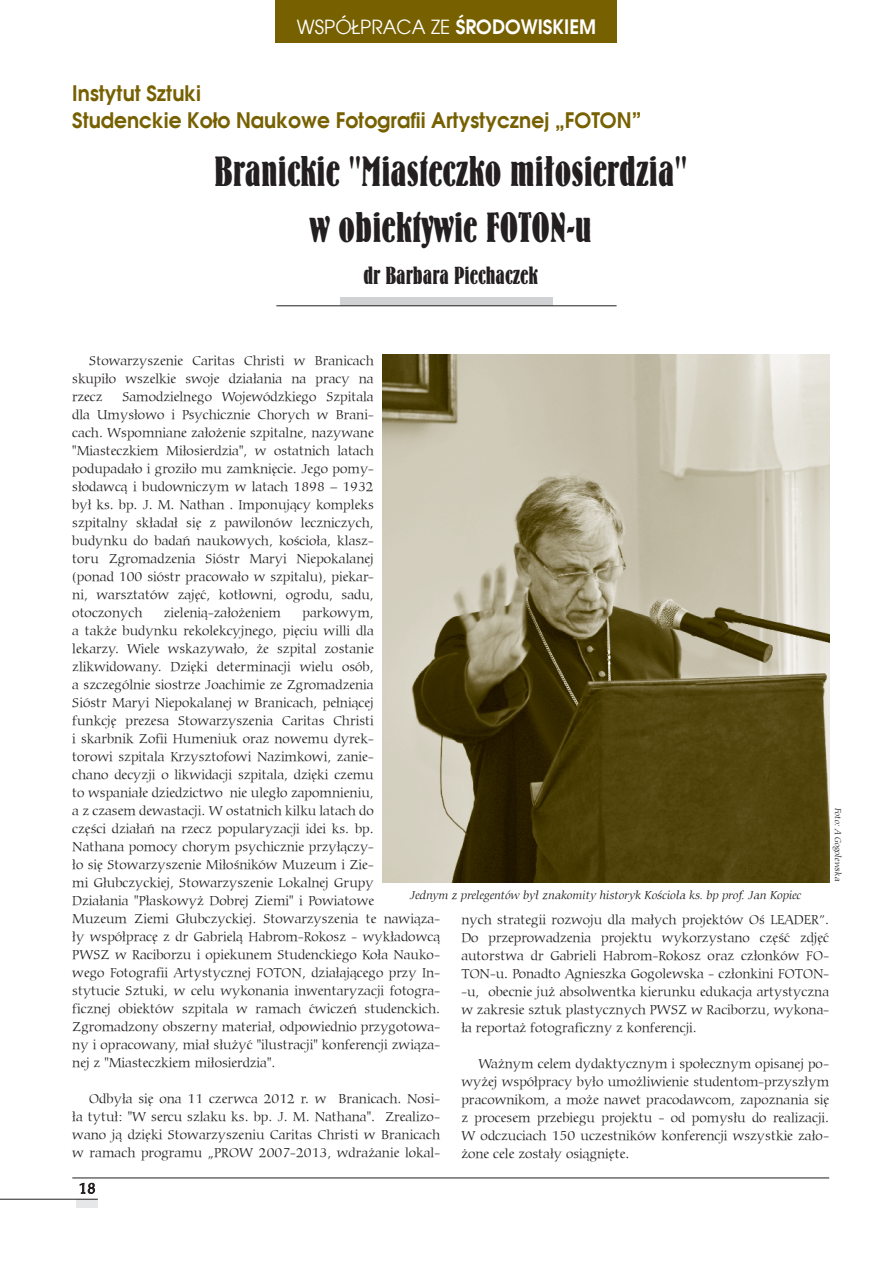
<style>
.page{position:relative;width:893px;height:1263px;background:#fff}
.page>*{position:absolute;margin:0;border:0;box-sizing:border-box;transform-origin:0 0}
.t1{font:36px/55.5px "Bernhard Bd Cn PL";color:#231f20;text-align:center;scale:.9 1}
.t2{font:700 21px/27px "Avalon";color:#766000;scale:.96 1}
.t3{font:21px "Bernhard Bd Cn PL";color:#231f20;scale:.9 1}
.t4{font:19.5px "Avalon";color:#fff;scale:.96 1}
.t5{font:15px "Bitstream Carmina Lt AT";color:#231f20}
.t6{font:13.5px/18px "Bitstream Carmina Lt AT";color:#231f20;text-align:justify}
.t7{font:12px "Bitstream Carmina Lt AT Italic";color:#231f20}
.t8{font:9px "Bitstream Carmina Lt AT Italic";color:#231f20}
.s1{font-weight:700}
</style>
<div class="page">
<hr style="left:72px;top:1178px;width:757px;height:1px;background:#231f20">
<div style="left:77px;top:1199px;width:21px;height:9px;background:#e6e7e9"></div>
<hr style="left:0;top:1199px;width:98px;height:1px;background:#231f20">
<svg style="left:80px;top:1183px;width:15px;height:11px"></svg>
<div style="left:340px;top:298px;width:213px;height:8px;background:#d1d2d4"></div>
<hr style="left:276px;top:305px;width:341px;height:1px;background:#231f20">
<img style="left:382px;top:354px;width:447px;height:528px">
<div style="left:276px;top:0;width:341px;height:43px;background:#766000"></div>
<h3 class="t4" style="left:297px;top:15px;width:313px">WSPÓŁPRACA ZE <span class="s1">ŚRODOWISKIEM</span></h3>
<h2 class="t2" style="left:72px;top:80px;width:594px">Instytut Sztuki<br>Studenckie Koło Naukowe Fotografii Artystycznej „FOTON”</h2>
<h1 class="t1" style="left:214px;top:143px;width:527px">Branickie "Miasteczko miłosierdzia" w obiektywie FOTON-u</h1>
<h2 class="t3" style="left:363px;top:260px;width:196px">dr Barbara Piechaczek</h2>
<p class="t6" style="left:72px;top:352px;width:303px;text-indent:17px">Stowarzyszenie Caritas Christi w Branicach skupiło wszelkie swoje działania na pracy na rzecz</p>
<p class="t6" style="left:72px;top:388px;width:303px;text-indent:50px">Samodzielnego Wojewódzkiego Szpitala dla Umysłowo i Psychicznie Chorych w Brani&shy;cach. Wspomniane założenie szpitalne, nazywane "Miasteczkiem Miłosierdzia", w ostatnich latach podupadało i groziło mu zamknięcie. Jego pomy&shy;słodawcą i budowniczym w latach 1898 – 1932 był ks. bp. J. M. Nathan . Imponujący kompleks szpitalny składał się z pawilonów leczniczych, budynku do badań naukowych, kościoła, klasz&shy;toru Zgromadzenia Sióstr Maryi Niepokalanej (ponad 100 sióstr pracowało w szpitalu), piekar&shy;ni, warsztatów zajęć, kotłowni, ogrodu, sadu, otoczonych</p>
<p class="t6" style="left:72px;top:604px;width:369px;text-align:left;text-indent:230px">parkowym,<br>a także budynku rekolekcyjnego, pięciu willi dla<br>lekarzy. Wiele wskazywało, że szpital zostanie zlikwidowany. Dzięki determinacji wielu osób,<br>a szczególnie siostrze Joachimie ze Zgromadzenia<br>Sióstr Maryi Niepokalanej w Branicach, pełniącej<br>funkcję prezesa Stowarzyszenia Caritas Christi<br>i skarbnik Zofii Humeniuk oraz nowemu dyrek-<br>torowi szpitala Krzysztofowi Nazimkowi, zanie-<br>chano decyzji o likwidacji szpitala, dzięki czemu<br>to wspaniałe dziedzictwo nie uległo zapomnieniu,<br>a z czasem dewastacji. W ostatnich kilku latach do<br>części działań na rzecz popularyzacji idei ks. bp.<br>Nathana pomocy chorym psychicznie przyłączy-<br>ło się Stowarzyszenie Miłośników Muzeum i Zie-<br>mi Głubczyckiej, Stowarzyszenie Lokalnej Grupy<br>Działania "Płaskowyż Dobrej Ziemi" i Powiatowe<br>Muzeum Ziemi Głubczyckiej. Stowarzyszenia te nawiąza&shy;ły współpracę z dr Gabrielą Habrom-Rokosz - wykładowcą PWSZ w Raciborzu i opiekunem Studenckiego Koła Nauko&shy;wego Fotografii Artystycznej FOTON, działającego przy In&shy;stytucie Sztuki, w celu wykonania inwentaryzacji fotogra&shy;ficznej obiektów szpitala w ramach ćwiczeń studenckich.<br>Zgromadzony obszerny materiał, odpowiednio przygotowa&shy;ny i opracowany, miał służyć "ilustracji" konferencji związa&shy;nej z "Miasteczkiem miłosierdzia".</p>
<p class="t6" style="left:72px;top:1090px;width:369px;text-indent:17px">Odbyła się ona 11 czerwca 2012 r. w Branicach. Nosi&shy;ła tytuł: "W sercu szlaku ks. bp. J. M. Nathana". Zrealizo&shy;wano ją dzięki Stowarzyszeniu Caritas Christi w Branicach w ramach programu „PROW 2007-2013, wdrażanie lokal-</p>
<p class="t6" style="left:164px;top:604px;width:119px">zielenią-założeniem</p>
<p class="t8" style="left:844px;top:808px;width:75px;rotate:90deg">Foto: A Gogolewska</p>
<p class="t7" style="left:410px;top:888px;width:393px">Jednym z prelegentów był znakomity historyk Kościoła ks. bp prof. Jan Kopiec</p>
<p class="t6" style="left:461px;top:911px;width:369px">nych strategii rozwoju dla małych projektów Oś LEADER”.<br>Do przeprowadzenia projektu wykorzystano część zdjęć autorstwa dr Gabrieli Habrom-Rokosz oraz członków FO-TON-u. Ponadto Agnieszka Gogolewska - członkini FOTON--u, obecnie już absolwentka kierunku edukacja artystyczna w zakresie sztuk plastycznych PWSZ w Raciborzu, wykona&shy;ła reportaż fotograficzny z konferencji.</p>
<p class="t6" style="left:461px;top:1055px;width:369px;text-indent:17px">Ważnym celem dydaktycznym i społecznym opisanej po&shy;wyżej współpracy było umożliwienie studentom-przyszłym pracownikom, a może nawet pracodawcom, zapoznania się z procesem przebiegu projektu - od pomysłu do realizacji.<br>W odczuciach 150 uczestników konferencji wszystkie zało&shy;żone cele zostały osiągnięte.</p>
<p class="t5" style="left:78px;top:1180px;width:19px">18</p>
</div>
